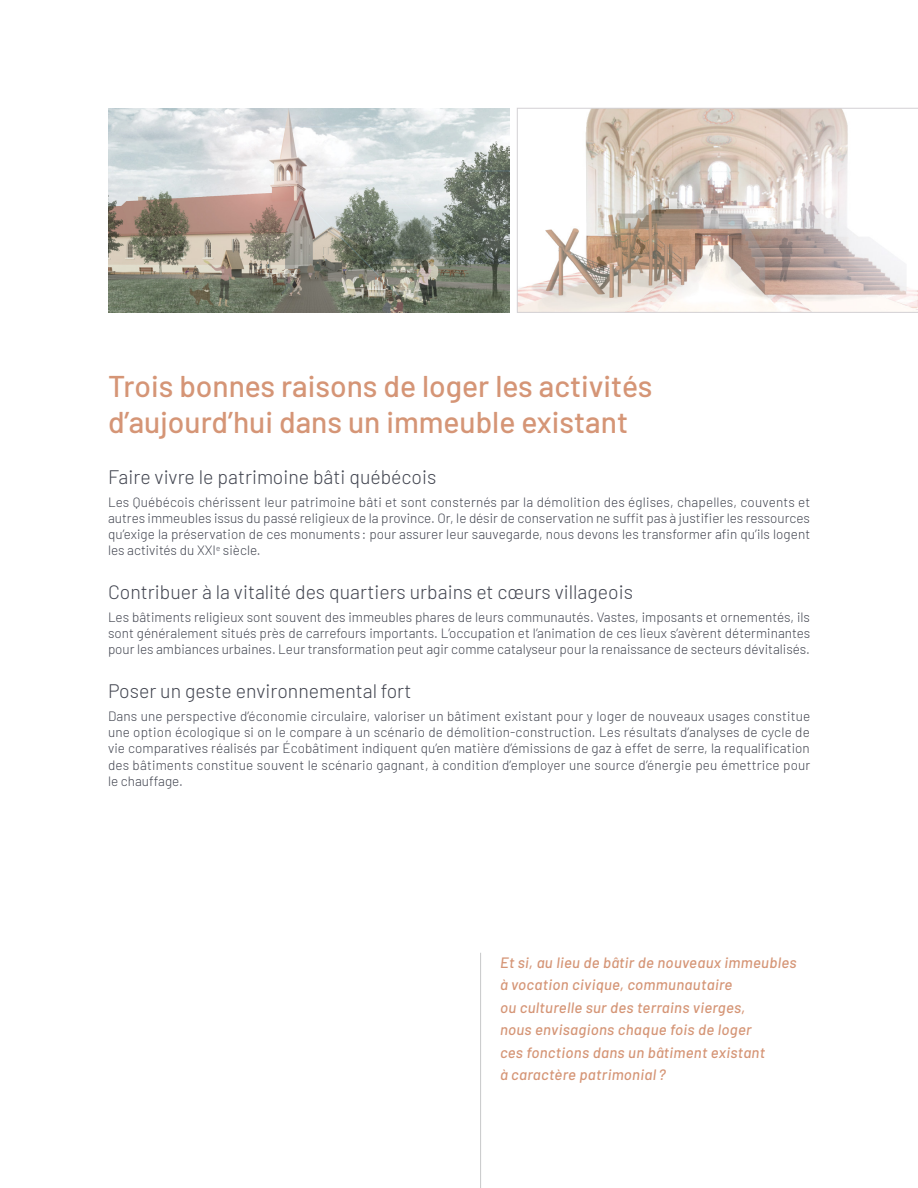
<style>
.page{position:relative;width:918px;height:1188px;background:#fff}
.page>*{position:absolute;margin:0;border:0;box-sizing:border-box;transform-origin:0 0}
.t1{font:500 30px/36px "Barlow";color:#d59576}
.t2{font:300 19.5px "Barlow";color:#424550}
.t3{font:italic 500 15px/22.5px "Barlow";letter-spacing:.02em;color:#d59576}
.t4{font:300 13.5px/16.2px "Barlow";color:#424550;text-align:justify}
</style>
<div class="page">
<img style="left:108px;top:108px;width:402px;height:204px">
<img style="left:519px;top:110px;width:397px;height:201px">
<div style="left:517px;top:108px;width:401px;height:205px;border:1px solid #d3d1d4"></div>
<hr style="left:480px;top:953px;width:1px;height:235px;background:#c7c8ca">
<h1 class="t1" style="left:108px;top:366px;width:546px">Trois bonnes raisons de loger les activités d’aujourd’hui dans un immeuble existant</h1>
<h2 class="t2" style="left:108px;top:463px;width:330px">Faire vivre le patrimoine bâti québécois</h2>
<p class="t4" style="left:108px;top:493px;width:704px">Les Québécois chérissent leur patrimoine bâti et sont consternés par la démolition des églises, chapelles, couvents et autres immeubles issus du passé religieux de la province. Or, le désir de conservation ne suffit pas à justifier les ressources qu’exige la préservation de ces monuments : pour assurer leur sauvegarde, nous devons les transformer afin qu’ils logent les activités du XXI<sup>e</sup> siècle.</p>
<h2 class="t2" style="left:108px;top:578px;width:526px">Contribuer à la vitalité des quartiers urbains et cœurs villageois</h2>
<p class="t4" style="left:108px;top:608px;width:704px">Les bâtiments religieux sont souvent des immeubles phares de leurs communautés. Vastes, imposants et ornementés, ils sont généralement situés près de carrefours importants. L’occupation et l’animation de ces lieux s’avèrent déterminantes pour les ambiances urbaines. Leur transformation peut agir comme catalyseur pour la renaissance de secteurs dévitalisés.</p>
<h2 class="t2" style="left:108px;top:677px;width:305px">Poser un geste environnemental fort</h2>
<p class="t4" style="left:108px;top:707px;width:704px">Dans une perspective d’économie circulaire, valoriser un bâtiment existant pour y loger de nouveaux usages constitue une option écologique si on le compare à un scénario de démolition-construction. Les résultats d’analyses de cycle de vie comparatives réalisés par Écobâtiment indiquent qu’en matière d’émissions de gaz à effet de serre, la requalification des bâtiments constitue souvent le scénario gagnant, à condition d’employer une source d’énergie peu émettrice pour le chauffage.</p>
<p class="t3" style="left:500px;top:950px;width:298px">Et si, au lieu de bâtir de nouveaux immeubles à vocation civique, communautaire<br>ou culturelle sur des terrains vierges,<br>nous envisagions chaque fois de loger<br>ces fonctions dans un bâtiment existant<br>à caractère patrimonial ?</p>
</div>
